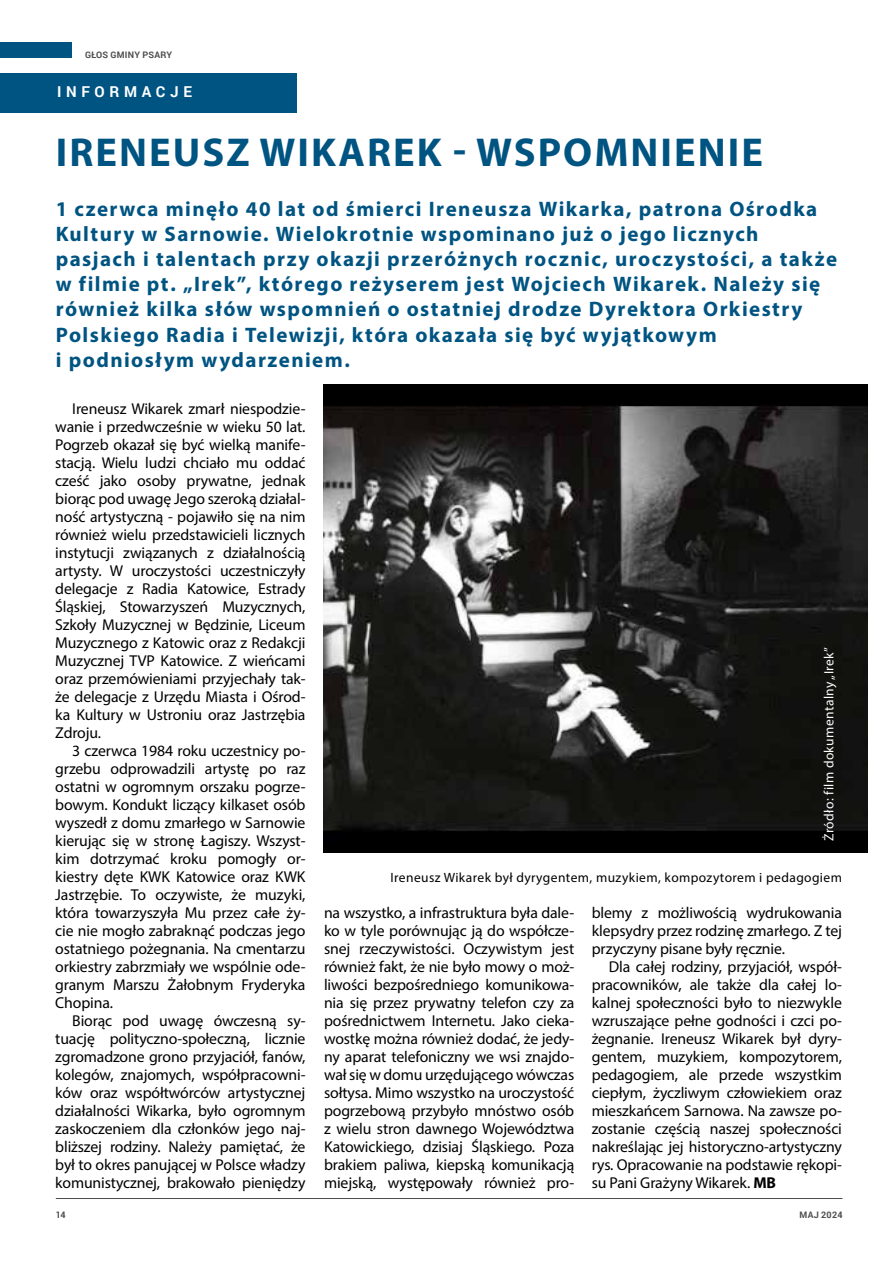
<style>
.page{position:relative;width:893px;height:1263px;background:#fff}
.page>*{position:absolute;margin:0;border:0;box-sizing:border-box;transform-origin:0 0}
.Headline{font:700 40.5px "Myriad Pro";letter-spacing:.05em;color:#005482}
.Fourth_tittle{font:700 21px/25.2px "Myriad Pro";letter-spacing:.07em;color:#005482}
.Details{font:15.75px/18px "Myriad Pro";letter-spacing:-.01em;color:#000;text-align:justify}
.Info_Text_7{font:700 15px "Roboto";letter-spacing:.31em;color:#fff}
.Details-2{font:13.5px "Myriad Pro";letter-spacing:.03em;color:#000}
.Details-3{font:13.5px "Myriad Pro";letter-spacing:.03em;color:#fff}
.t1{font:700 9px "Roboto";letter-spacing:.025em;color:#4d4d4f}
.s1{font-weight:700}
</style>
<div class="page">
<div style="left:0;top:73px;width:297px;height:39px;background:#005482"></div>
<img style="left:323px;top:384px;width:545px;height:469px">
<hr style="left:56px;top:1198px;width:786px;height:1px;background:#4d4d4f">
<div style="left:0;top:43px;width:72px;height:15px;background:#005482"></div>
<p class="t1" style="left:85px;top:48px;width:89px">GŁOS GMINY PSARY</p>
<p class="Info_Text_7" style="left:57px;top:81px;width:136px">INFORMACJE</p>
<p class="Headline" style="left:56px;top:126px;width:709px">IRENEUSZ WIKAREK - WSPOMNIENIE</p>
<p class="Fourth_tittle" style="left:56px;top:195px;width:783px">1 czerwca minęło 40 lat od śmierci Ireneusza Wikarka, patrona Ośrodka Kultury w Sarnowie. Wielokrotnie wspominano już o jego licznych pasjach i talentach przy okazji przeróżnych rocznic, uroczystości, a także w filmie pt. „Irek”, którego reżyserem jest Wojciech Wikarek. Należy się również kilka słów wspomnień o ostatniej drodze Dyrektora Orkiestry Polskiego Radia i Telewizji, która okazała się być wyjątkowym<br>i podniosłym wydarzeniem.</p>
<p class="Details" style="left:55px;top:399px;width:252px;text-indent:17px">Ireneusz Wikarek zmarł niespodzie&shy;wanie i przedwcześnie w wieku 50 lat.<br>Pogrzeb okazał się być wielką manife&shy;stacją. Wielu ludzi chciało mu oddać cześć jako osoby prywatne, jednak biorąc pod uwagę Jego szeroką działal&shy;ność artystyczną - pojawiło się na nim również wielu przedstawicieli licznych instytucji związanych z działalnością artysty. W uroczystości uczestniczyły delegacje z Radia Katowice, Estrady Śląskiej, Stowarzyszeń Muzycznych, Szkoły Muzycznej w Będzinie, Liceum Muzycznego z Katowic oraz z Redakcji Muzycznej TVP Katowice. Z wieńcami oraz przemówieniami przyjechały tak&shy;że delegacje z Urzędu Miasta i Ośrod&shy;ka Kultury w Ustroniu oraz Jastrzębia Zdroju.</p>
<p class="Details" style="left:55px;top:741px;width:252px;text-indent:17px">3 czerwca 1984 roku uczestnicy po&shy;grzebu odprowadzili artystę po raz ostatni w ogromnym orszaku pogrze&shy;bowym. Kondukt liczący kilkaset osób wyszedł z domu zmarłego w Sarnowie kierując się w stronę Łagiszy. Wszyst&shy;kim dotrzymać kroku pomogły or&shy;kiestry dęte KWK Katowice oraz KWK Jastrzębie. To oczywiste, że muzyki, która towarzyszyła Mu przez całe ży&shy;cie nie mogło zabraknąć podczas jego ostatniego pożegnania. Na cmentarzu orkiestry zabrzmiały we wspólnie ode&shy;granym Marszu Żałobnym Fryderyka Chopina.</p>
<p class="Details" style="left:55px;top:1011px;width:252px;text-indent:17px">Biorąc pod uwagę ówczesną sy&shy;tuację polityczno-społeczną, licznie zgromadzone grono przyjaciół, fanów, kolegów, znajomych, współpracowni&shy;ków oraz współtwórców artystycznej działalności Wikarka, było ogromnym zaskoczeniem dla członków jego naj&shy;bliższej rodziny. Należy pamiętać, że był to okres panującej w Polsce władzy komunistycznej, brakowało pieniędzy</p>
<p class="Details-3" style="left:821px;top:841px;width:196px;rotate:-90deg">Żródło: film dokumentalny „Irek”</p>
<p class="Details-2" style="left:390px;top:869px;width:453px">Ireneusz Wikarek był dyrygentem, muzykiem, kompozytorem i pedagogiem</p>
<p class="Details" style="left:324px;top:903px;width:252px">na wszystko, a infrastruktura była dale&shy;ko w tyle porównując ją do współcze&shy;snej rzeczywistości. Oczywistym jest również fakt, że nie było mowy o moż&shy;liwości bezpośredniego komunikowa&shy;nia się przez prywatny telefon czy za pośrednictwem Internetu. Jako cieka&shy;wostkę można również dodać, że jedy&shy;ny aparat telefoniczny we wsi znajdo&shy;wał się w domu urzędującego wówczas sołtysa. Mimo wszystko na uroczystość pogrzebową przybyło mnóstwo osób z wielu stron dawnego Województwa Katowickiego, dzisiaj Śląskiego. Poza brakiem paliwa, kiepską komunikacją miejską, występowały również pro-</p>
<p class="Details" style="left:592px;top:903px;width:252px">blemy z możliwością wydrukowania klepsydry przez rodzinę zmarłego. Z tej przyczyny pisane były ręcznie.</p>
<p class="Details" style="left:592px;top:957px;width:252px;text-indent:17px">Dla całej rodziny, przyjaciół, współ&shy;pracowników, ale także dla całej lo&shy;kalnej społeczności było to niezwykle wzruszające pełne godności i czci po&shy;żegnanie. Ireneusz Wikarek był dyry&shy;gentem, muzykiem, kompozytorem, pedagogiem, ale przede wszystkim ciepłym, życzliwym człowiekiem oraz mieszkańcem Sarnowa. Na zawsze po&shy;zostanie częścią naszej społeczności nakreślając jej historyczno-artystyczny rys. Opracowanie na podstawie rękopi&shy;su Pani Grażyny Wikarek. <span class="s1">MB</span></p>
<p class="t1" style="left:56px;top:1208px;width:12px">14</p>
<p class="t1" style="left:800px;top:1208px;width:44px">MAJ 2024</p>
</div>
